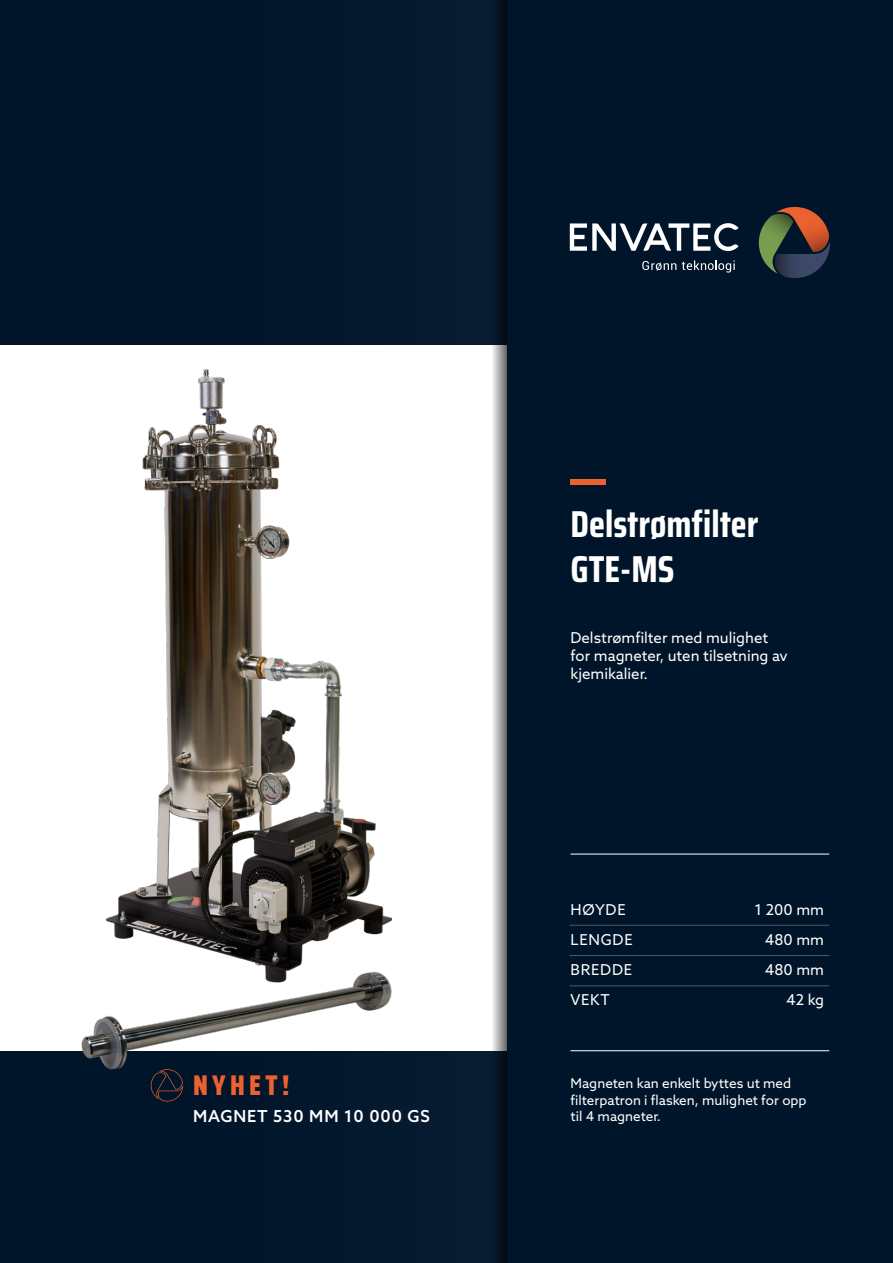
<style>
.page{position:relative;width:893px;height:1263px;background:#001529}
.page>*{position:absolute;margin:0;border:0;box-sizing:border-box;transform-origin:0 0}
.t1{font:700 37.5px/45px "Saira Condensed";color:#fff}
.t2{font:800 28.5px "Saira Condensed";letter-spacing:.15em;color:#eb612f}
.t3{font:500 16.5px "Azo Sans";letter-spacing:.05em;color:#fff}
.t4{font:15px/18px "Azo Sans";color:#fff}
.t5{font:13.5px/16.2px "Azo Sans";color:#fff}
</style>
<div class="page">
<div style="left:176px;top:0;width:330px;height:1263px;background:#04182d"></div>
<div style="left:0;top:345px;width:506px;height:705px;background:#fff"></div>
<img style="left:106px;top:369px;width:286px;height:598px">
<svg style="left:758px;top:207px;width:72px;height:71px"></svg>
<svg style="left:570px;top:223px;width:168px;height:28px"></svg>
<svg style="left:642px;top:261px;width:34px;height:10px"></svg>
<svg style="left:682px;top:260px;width:53px;height:13px"></svg>
<svg style="left:491px;top:0;width:15px;height:1263px"></svg>
<hr style="left:569px;top:925px;width:260px;height:1px;background:#fff">
<hr style="left:569px;top:955px;width:260px;height:1px;background:#fff">
<hr style="left:569px;top:985px;width:260px;height:1px;background:#fff">
<div style="left:570px;top:479px;width:36px;height:5px;background:#eb612f"></div>
<hr style="left:570px;top:854px;width:259px;height:1px;background:#fff">
<hr style="left:570px;top:1050px;width:259px;height:1px;background:#fff">
<svg style="left:150px;top:1074px;width:33px;height:27px"></svg>
<img style="left:70px;top:967px;width:326px;height:107px">
<h2 class="t2" style="left:193px;top:1063px;width:98px">NYHET!</h2>
<p class="t3" style="left:193px;top:1105px;width:238px">MAGNET 530 MM 10 000 GS</p>
<h1 class="t1" style="left:570px;top:501px;width:189px">Delstrømfilter<br>GTE-MS</h1>
<p class="t4" style="left:570px;top:629px;width:219px">Delstrømfilter med mulighet for magneter, uten tilsetning av kjemikalier.</p>
<p class="t4" style="left:571px;top:900px;width:57px">HØYDE</p>
<p class="t4" style="left:754px;top:900px;width:71px">1 200 mm</p>
<p class="t4" style="left:571px;top:930px;width:64px">LENGDE</p>
<p class="t4" style="left:765px;top:930px;width:61px">480 mm</p>
<p class="t4" style="left:571px;top:960px;width:63px">BREDDE</p>
<p class="t4" style="left:765px;top:960px;width:61px">480 mm</p>
<p class="t4" style="left:571px;top:990px;width:41px">VEKT</p>
<p class="t4" style="left:786px;top:990px;width:39px">42 kg</p>
<p class="t5" style="left:570px;top:1075px;width:238px">Magneten kan enkelt byttes ut med filterpatron i flasken, mulighet for opp til 4 magneter.</p>
</div>
